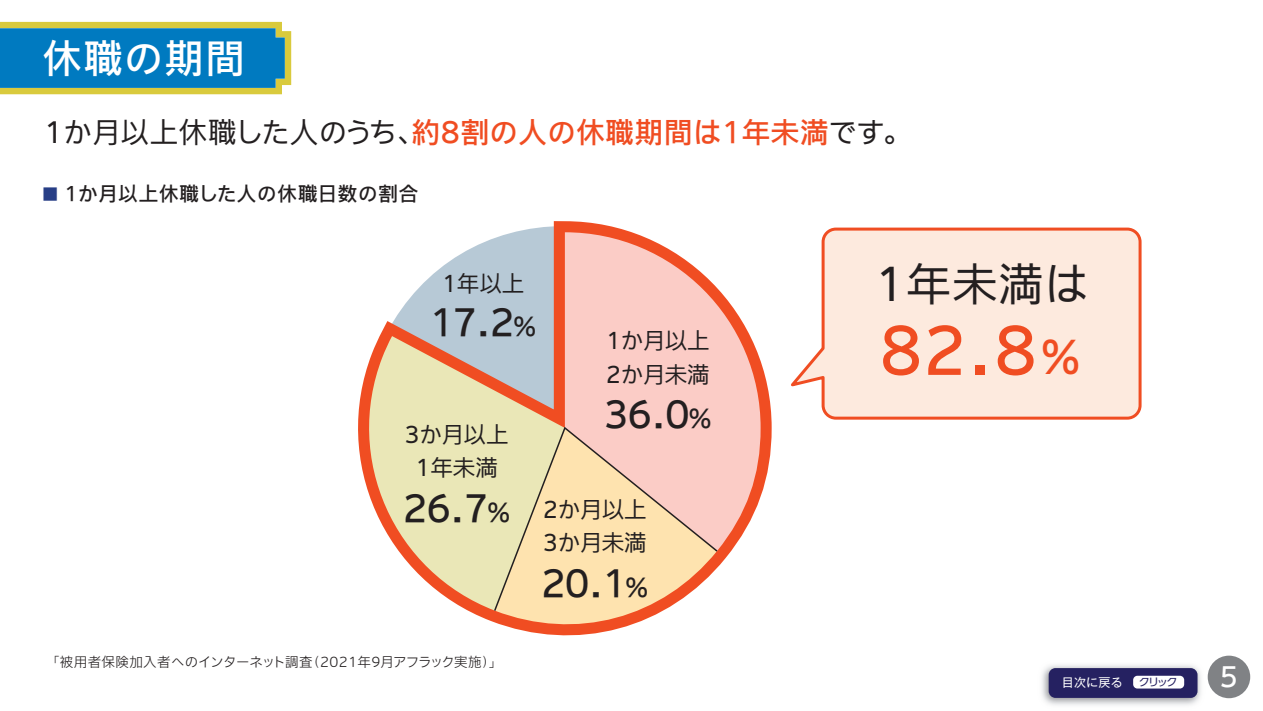
<style>
.page{position:relative;width:1263px;height:711px;background:#fff}
.page>*{position:absolute;margin:0;border:0;box-sizing:border-box;transform-origin:0 0}
.t1{font:500 63px "Iwa UCDA Goth Std";color:#f04d22}
.t2{font:100 45px "Iwa UCDA Goth Std";letter-spacing:.025em;color:#231f20}
.t3{font:500 39px "Iwa UCDA Goth Std";letter-spacing:.045em;color:#fff}
.t4{font:500 36px "Iwa UCDA Goth Std";letter-spacing:-.015em;color:#231f20}
.t5{font:100 28.5px "Iwa UCDA Goth Std";letter-spacing:-.005em;color:#231f20}
.t6{font:500 27px "Iwa UCDA Goth Std";color:#fff}
.t7{font:100 22.5px/33.8px "Iwa UCDA Goth Std";color:#231f20}
.t8{font:500 19.5px "Iwa UCDA Goth Std";letter-spacing:.04em;color:#231f20}
.t9{font:300 13.5px "Iwa UCDA Goth Std";letter-spacing:.02em;color:#231f20}
.t10{font:12px "Gothic MB101 Pro";letter-spacing:.02em;color:#fff}
.t11{font:10.65px "UD Shin Go Pro";color:#252161;scale:1.05 1}
.s1{font-weight:500;color:#f04d22}
.s2{font-size:15.6px;color:#273e86}
.s3{font-size:25.2px}
.s4{font-weight:100;font-size:45px}
</style>
<div class="page">
<svg style="left:0;top:22px;width:291px;height:72px"></svg>
<img style="left:1041px;top:665px;width:160px;height:40px">
<div style="left:1049px;top:667px;width:148px;height:30px;background:#252161;border-radius:7px"></div>
<div style="left:1133px;top:675px;width:51px;height:13px;background:#fff;border-radius:4px"></div>
<svg style="left:791px;top:227px;width:351px;height:193px"></svg>
<svg style="left:379px;top:221px;width:393px;height:402px"></svg>
<svg style="left:358px;top:336px;width:207px;height:274px;fill:#eae7b7"></svg>
<svg style="left:495px;top:612px;width:222px;height:24px"></svg>
<svg style="left:565px;top:232px;width:196px;height:318px;fill:#fbccc6"></svg>
<svg style="left:493px;top:425px;width:226px;height:187px"></svg>
<svg style="left:1207px;top:655px;width:44px;height:44px"></svg>
<h3 class="t3" style="left:43px;top:30px;width:204px">休職の期間</h3>
<h3 class="t5" style="left:44px;top:112px;width:869px">1か月以上休職した人のうち、<span class="s1">約8割の人の休職期間は1年未満</span>です。</h3>
<h3 class="t8" style="left:43px;top:179px;width:377px"><span class="s2">■</span> 1か月以上休職した人の休職日数の割合</h3>
<h3 class="t7" style="left:442px;top:265px;width:84px">1年以上</h3>
<h3 class="t4" style="left:430px;top:296px;width:107px">17.2<span class="s3">%</span></h3>
<h3 class="t7" style="left:405px;top:415px;width:105px;text-align:center">3か月以上<br>1年未満</h3>
<h3 class="t4" style="left:403px;top:482px;width:108px">26.7<span class="s3">%</span></h3>
<h3 class="t7" style="left:606px;top:321px;width:105px">1か月以上<br>2か月未満</h3>
<h3 class="t4" style="left:604px;top:388px;width:108px">36.0<span class="s3">%</span></h3>
<h3 class="t7" style="left:543px;top:490px;width:105px">2か月以上<br>3か月未満</h3>
<h3 class="t4" style="left:542px;top:556px;width:107px">20.1<span class="s3">%</span></h3>
<p class="t9" style="left:46px;top:652px;width:458px">「被用者保険加入者へのインターネット調査（2021年9月アフラック実施）」</p>
<h2 class="t2" style="left:874px;top:251px;width:216px">1年未満は</h2>
<h1 class="t1" style="left:880px;top:304px;width:205px">82.8<span class="s4">％</span></h1>
<p class="t10" style="left:1062px;top:672px;width:62px">目次に戻る</p>
<p class="t11" style="left:1139px;top:673px;width:38px">クリック</p>
<h3 class="t6" style="left:1211px;top:656px;width:38px">0 05</h3>
</div>
